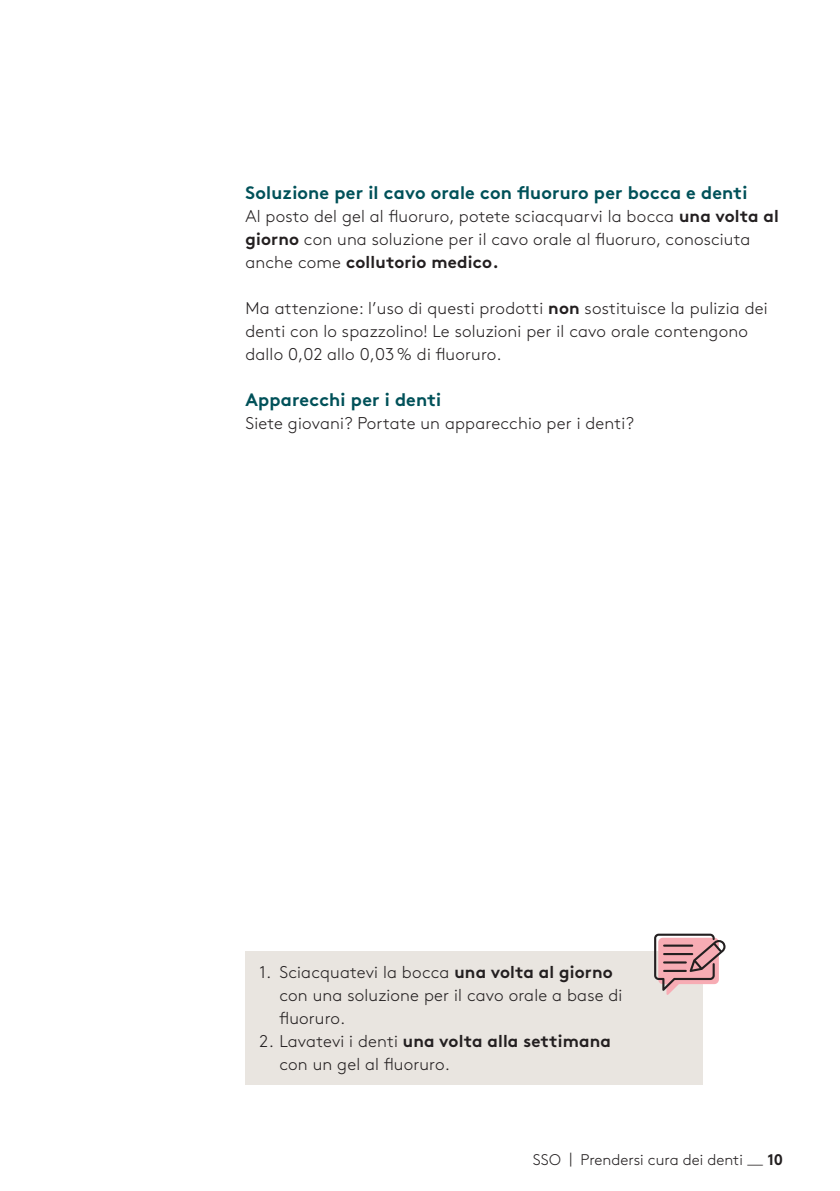
<style>
.page{position:relative;width:840px;height:1191px;background:#fff}
.page>*{position:absolute;margin:0;border:0;box-sizing:border-box;transform-origin:0 0}
.t1{font:700 18px "Brown Pro";letter-spacing:.01em;color:#005159}
.t2{font:300 17px/23px "Brown Pro";letter-spacing:.01em;color:#231f20}
.t3{font:300 15.4px "Brown Pro";color:#231f20}
.s1{font-weight:700}
</style>
<div class="page">
<div style="left:245px;top:951px;width:457px;height:133px;background:#e9e5e0"></div>
<svg style="left:654px;top:933px;width:71px;height:61px"></svg>
<p class="t1" style="left:245px;top:178px;width:503px">Soluzione per il cavo orale con fluoruro per bocca e denti</p>
<p class="t2" style="left:245px;top:203px;width:534px">Al posto del gel al fluoruro, potete sciacquarvi la bocca <span class="s1">una volta al giorno</span> con una soluzione per il cavo orale al fluoruro, conosciuta anche come <span class="s1">collutorio medico.</span></p>
<p class="t2" style="left:245px;top:295px;width:523px">Ma attenzione: l’uso di questi prodotti <span class="s1">non</span> sostituisce la pulizia dei denti con lo spazzolino! Le soluzioni per il cavo orale contengono dallo 0,02 allo 0,03% di fluoruro.</p>
<p class="t1" style="left:245px;top:385px;width:197px">Apparecchi per i denti</p>
<p class="t2" style="left:245px;top:410px;width:390px">Siete giovani? Portate un apparecchio per i denti?</p>
<p class="t2" style="left:279px;top:959px;width:344px;text-indent:-20px">1. Sciacquatevi la bocca <span class="s1">una volta al giorno </span>con una soluzione per il cavo orale a base di fluoruro.</p>
<p class="t2" style="left:279px;top:1028px;width:333px;text-indent:-20px">2. Lavatevi i denti <span class="s1">una volta alla settimana </span>con un gel al fluoruro.</p>
<p class="t3" style="left:532px;top:1148px;width:252px">SSO | Prendersi cura dei denti – <span class="s1">10</span></p>
</div>
